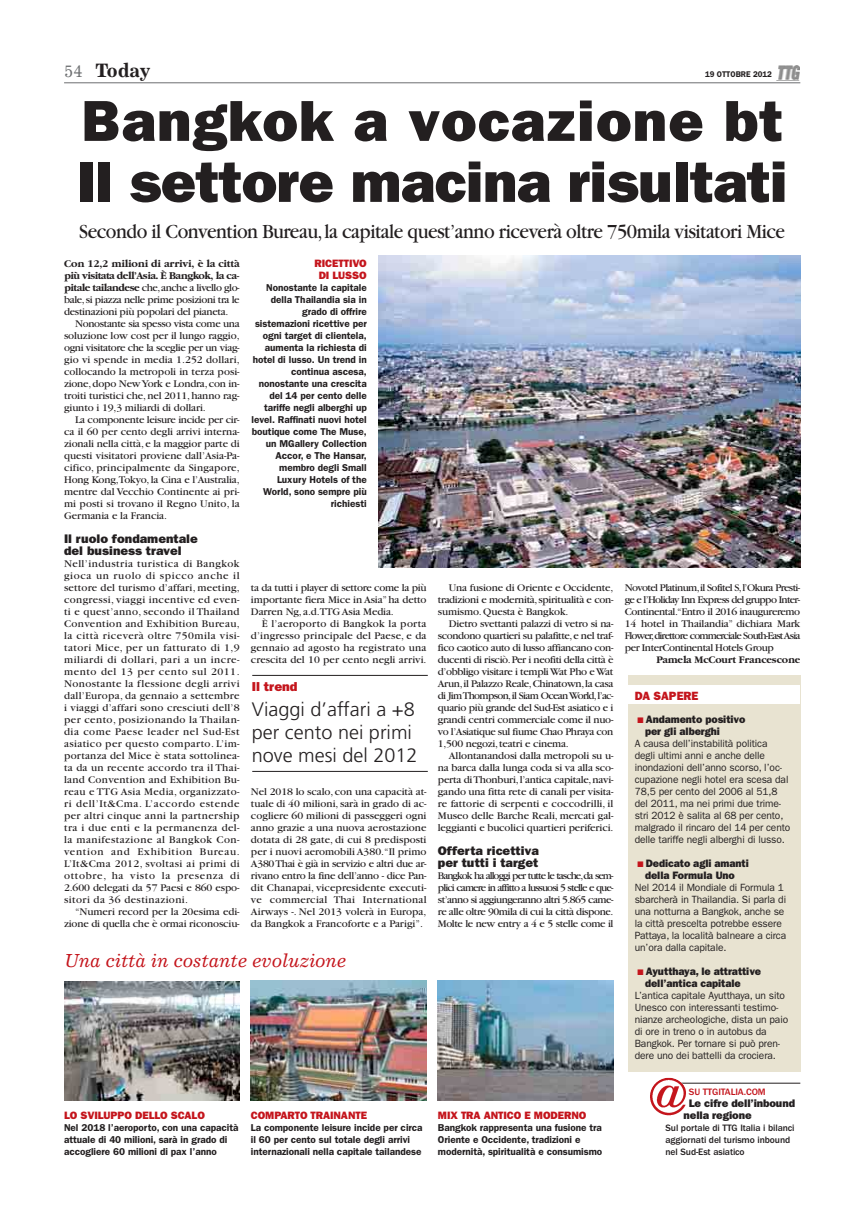
<style>
.page{position:relative;width:865px;height:1219px;background:#fff}
.page>*{position:absolute;margin:0;border:0;box-sizing:border-box;transform-origin:0 0}
.t1{font:800 58px/61px "Franklin Gothic";letter-spacing:-.01em;color:#231f20}
.t2{font:21px "Garamond";letter-spacing:-.025em;color:#231f20;scale:.93 1}
.t3{font:300 19.5px/23px "Frutiger";color:#231f20}
.t4{font:700 19.5px "Excelsior";letter-spacing:-.015em;color:#231f20}
.t5{font:italic 19px "Excelsior";letter-spacing:-.01em;color:#c4151c}
.t6{font:800 13px "Franklin Gothic";color:#c4151c}
.t7{font:800 12.5px/12px "Franklin Gothic";color:#231f20}
.t8{font:800 12px "Franklin Gothic";color:#c4151c}
.t9{font:800 11px/12px "Franklin Gothic";letter-spacing:-.01em;color:#231f20}
.t10{font:800 10.8px/12px "Franklin Gothic";letter-spacing:-.005em;color:#231f20}
.t11{font:10.7px/12px "Garamond";letter-spacing:-.01em;color:#231f20;text-align:justify}
.t12{font:800 10.7px/12px "Franklin Gothic";letter-spacing:-.005em;color:#c4151c;text-align:center}
.t13{font:10.5px/12px "Franklin Gothic";letter-spacing:-.01em;color:#231f20}
.t14{font:700 10.5px "Garamond";letter-spacing:-.01em;color:#231f20}
.t15{font:600 10px/12px "Franklin Gothic";letter-spacing:-.005em;color:#231f20}
.t16{font:500 9.6px/12px "Franklin Gothic";letter-spacing:-.01em;color:#231f20}
.t17{font:500 9.6px "Franklin Gothic";letter-spacing:-.01em;color:#c4151c}
.t18{font:600 8.3px "Franklin Gothic";color:#231f20;scale:.95 1}
.s1{font-weight:400;font-size:17px;color:#6c6e70}
.s2{font-weight:700}
.s3{color:#c4151c}
</style>
<div class="page">
<div style="left:628px;top:675px;width:172px;height:396px;background:#e8e3d1"></div>
<div style="left:628px;top:686px;width:172px;height:18px;background:#fff"></div>
<img style="left:378px;top:255px;width:422px;height:312px">
<hr style="left:252px;top:675px;width:176px;height:1px;background:#231f20">
<img style="left:64px;top:981px;width:176px;height:119px">
<img style="left:251px;top:981px;width:175px;height:119px">
<img style="left:438px;top:981px;width:175px;height:119px">
<hr style="left:665px;top:1083px;width:135px;height:1px;background:#231f20">
<img style="left:650px;top:1078px;width:36px;height:38px">
<hr style="left:252px;top:771px;width:176px;height:1px;background:#231f20">
<hr style="left:64px;top:83px;width:736px;height:1px;background:#6c6e70">
<svg style="left:778px;top:65px;width:21px;height:1px"></svg>
<img style="left:778px;top:66px;width:22px;height:14px">
<h3 class="t4" style="left:64px;top:63px;width:88px"><span class="s1">54</span> Today</h3>
<p class="t18" style="left:705px;top:71px;width:72px">19 OTTOBRE 2012</p>
<h1 class="t1" style="left:77px;top:95px;width:712px">Bangkok a vocazione bt<br>Il settore macina risultati</h1>
<h2 class="t2" style="left:79px;top:224px;width:760px">Secondo il Convention Bureau,la capitale quest’anno riceverà oltre 750mila visitatori Mice</h2>
<p class="t12" style="left:314px;top:258px;width:54px">RICETTIVO<br>DI LUSSO</p>
<p class="t15" style="left:251px;top:283px;width:117px;text-align:right">Nonostante la capitale della Thailandia sia in grado di offrire sistemazioni ricettive per ogni target di clientela, aumenta la richiesta di hotel di lusso. Un trend in continua ascesa, nonostante una crescita del 14 per cento delle tariffe negli alberghi up level. Raffinati nuovi hotel boutique come The Muse, un MGallery Collection<br>Accor, e The Hansar, membro degli Small<br>Luxury Hotels of the<br>World, sono sempre più richiesti</p>
<p class="t11" style="left:64px;top:259px;width:177px"><span class="s2">Con 12,2 milioni di arrivi, è la città più visitata dell’Asia. È Bangkok, la ca&shy;pitale tailandese</span> che,anche a livello glo&shy;bale,si piazza nelle prime posizioni tra le destinazioni più popolari del pianeta.</p>
<p class="t11" style="left:64px;top:319px;width:177px;text-indent:11px">Nonostante sia spesso vista come una soluzione low cost per il lungo raggio, ogni visitatore che la sceglie per un viag&shy;gio vi spende in media 1.252 dollari, collocando la metropoli in terza posi&shy;zione,dopo New York e Londra,con in&shy;troiti turistici che,nel 2011,hanno rag&shy;giunto i 19,3 miliardi di dollari.</p>
<p class="t11" style="left:64px;top:415px;width:177px;text-indent:11px">La componente leisure incide per cir&shy;ca il 60 per cento degli arrivi interna&shy;zionali nella città,e la maggior parte di questi visitatori proviene dall’Asia-Pa&shy;cifico, principalmente da Singapore, Hong Kong,Tokyo,la Cina e l’Australia, mentre dal Vecchio Continente ai pri&shy;mi posti si trovano il Regno Unito, la Germania e la Francia.</p>
<p class="t7" style="left:64px;top:534px;width:135px">Il ruolo fondamentale del business travel</p>
<p class="t11" style="left:64px;top:559px;width:177px">Nell’industria turistica di Bangkok gioca un ruolo di spicco anche il settore del turismo d’affari, meeting, congressi, viaggi incentive ed even&shy;ti e quest’anno, secondo il Thailand Convention and Exhibition Bureau, la città riceverà oltre 750mila visi&shy;tatori Mice, per un fatturato di 1,9 miliardi di dollari, pari a un incre&shy;mento del 13 per cento sul 2011.<br>Nonostante la flessione degli arrivi dall’Europa, da gennaio a settembre i viaggi d’affari sono cresciuti dell’8 per cento, posizionando la Thailan&shy;dia come Paese leader nel Sud-Est asiatico per questo comparto. L’im&shy;portanza del Mice è stata sottolinea&shy;ta da un recente accordo tra il Thai&shy;land Convention and Exhibition Bu&shy;reau e TTG Asia Media, organizzato&shy;ri dell’It&amp;Cma. L’accordo estende per altri cinque anni la partnership tra i due enti e la permanenza del&shy;la manifestazione al Bangkok Con&shy;vention and Exhibition Bureau.<br>L’It&amp;Cma 2012, svoltasi ai primi di ottobre, ha visto la presenza di 2.600 delegati da 57 Paesi e 860 espo&shy;sitori da 36 destinazioni.</p>
<p class="t11" style="left:64px;top:907px;width:177px;text-align:right">“Numeri record per la 20esima edi&shy;zione di quella che è ormai riconosciu-</p>
<p class="t11" style="left:251px;top:583px;width:177px">ta da tutti i player di settore come la più importante fiera Mice in Asia”ha detto Darren Ng,a.d.TTG Asia Media.</p>
<p class="t11" style="left:251px;top:619px;width:177px;text-indent:11px">È l’aeroporto di Bangkok la porta d’ingresso principale del Paese, e da gennaio ad agosto ha registrato una crescita del 10 per cento negli arrivi.</p>
<p class="t11" style="left:624px;top:583px;width:177px">Novotel Platinum,il Sofitel S,l’Okura Presti&shy;ge e l’Holiday Inn Express del gruppo Inter-Continental.“Entro il 2016 inaugureremo 14 hotel in Thailandia” dichiara Mark Flower,direttore commerciale South-East Asia per InterContinental Hotels Group</p>
<p class="t14" style="left:656px;top:656px;width:145px">Pamela McCourt Francescone</p>
<p class="t11" style="left:438px;top:583px;width:177px;text-indent:11px">Una fusione di Oriente e Occidente, tradizioni e modernità,spiritualità e con&shy;sumismo.Questa è Bangkok.</p>
<p class="t11" style="left:438px;top:619px;width:177px;text-indent:11px">Dietro svettanti palazzi di vetro si na&shy;scondono quartieri su palafitte,e nel traf&shy;fico caotico auto di lusso affiancano con&shy;ducenti di risciò.Per i neofiti della città è d’obbligo visitare i templi Wat Pho e Wat Arun,il Palazzo Reale,Chinatown,la casa di Jim Thompson,il Siam Ocean World,l’ac&shy;quario più grande del Sud-Est asiatico e i grandi centri commerciale come il nuo&shy;vo l’Asiatique sul fiume Chao Phraya con 1,500 negozi,teatri e cinema.</p>
<p class="t11" style="left:438px;top:751px;width:177px;text-indent:11px">Allontanandosi dalla metropoli su u&shy;na barca dalla lunga coda si va alla sco&shy;perta di Thonburi,l’antica capitale,navi&shy;gando una fitta rete di canali per visita&shy;re fattorie di serpenti e coccodrilli, il Museo delle Barche Reali, mercati gal&shy;leggianti e bucolici quartieri periferici.</p>
<p class="t7" style="left:438px;top:846px;width:103px">Offerta ricettiva per tutti i target</p>
<p class="t11" style="left:438px;top:871px;width:177px">Bangkok ha alloggi per tutte le tasche,da sem&shy;plici camere in affitto a lussuosi 5 stelle e que&shy;st’anno si aggiungeranno altri 5.865 came&shy;re alle oltre 90mila di cui la città dispone.<br>Molte le new entry a 4 e 5 stelle come il</p>
<p class="t6" style="left:252px;top:682px;width:47px">Il trend</p>
<h3 class="t3" style="left:252px;top:699px;width:167px">Viaggi d’affari a +8 per cento nei primi nove mesi del 2012</h3>
<p class="t8" style="left:634px;top:692px;width:65px">DA SAPERE</p>
<p class="t10" style="left:645px;top:714px;width:102px;text-indent:-8px"><span class="s3">■</span> Andamento positivo per gli alberghi</p>
<p class="t13" style="left:634px;top:738px;width:157px">A causa dell’instabilità politica degli ultimi anni e anche delle inondazioni dell’anno scorso, l’oc&shy;cupazione negli hotel era scesa dal 78,5 per cento del 2006 al 51,8 del 2011, ma nei primi due trime&shy;stri 2012 è salita al 68 per cento, malgrado il rincaro del 14 per cento delle tariffe negli alberghi di lusso.</p>
<p class="t10" style="left:645px;top:858px;width:105px;text-indent:-8px"><span class="s3">■</span> Dedicato agli amanti della Formula Uno</p>
<p class="t13" style="left:634px;top:882px;width:153px">Nel 2014 il Mondiale di Formula 1 sbarcherà in Thailandia. Si parla di una notturna a Bangkok, anche se la città prescelta potrebbe essere<br>Pattaya, la località balneare a circa un’ora dalla capitale.</p>
<p class="t10" style="left:645px;top:966px;width:118px;text-indent:-8px"><span class="s3">■</span> Ayutthaya, le attrattive dell’antica capitale</p>
<p class="t13" style="left:634px;top:990px;width:155px">L’antica capitale Ayutthaya, un sito Unesco con interessanti testimo&shy;nianze archeologiche, dista un paio di ore in treno o in autobus da Bangkok. Per tornare si può pren&shy;dere uno dei battelli da crociera.</p>
<p class="t17" style="left:689px;top:1089px;width:78px">SU TTGITALIA.COM</p>
<p class="t9" style="left:683px;top:1098px;width:113px;text-indent:5px">Le cifre dell’inbound nella regione</p>
<p class="t16" style="left:665px;top:1123px;width:131px">Sul portale di TTG Italia i bilanci aggiornati del turismo inbound nel Sud-Est asiatico</p>
<p class="t11" style="left:251px;top:787px;width:177px">Nel 2018 lo scalo,con una capacità at&shy;tuale di 40 milioni, sarà in grado di ac&shy;cogliere 60 milioni di passeggeri ogni anno grazie a una nuova aerostazione dotata di 28 gate, di cui 8 predisposti per i nuovi aeromobili A380.“Il primo A380 Thai è già in servizio e altri due ar&shy;rivano entro la fine dell’anno - dice Pan&shy;dit Chanapai, vicepresidente executi&shy;ve commercial Thai International Airways -. Nel 2013 volerà in Europa, da Bangkok a Francoforte e a Parigi”.</p>
<h3 class="t5" style="left:64px;top:953px;width:284px">Una città in costante evoluzione</h3>
<p class="t12" style="left:64px;top:1110px;width:142px">LO SVILUPPO DELLO SCALO</p>
<p class="t15" style="left:64px;top:1123px;width:176px">Nel 2018 l’aeroporto, con una capacità attuale di 40 milioni, sarà in grado di accogliere 60 milioni di pax l’anno</p>
<p class="t12" style="left:251px;top:1110px;width:118px">COMPARTO TRAINANTE</p>
<p class="t15" style="left:251px;top:1123px;width:173px">La componente leisure incide per circa il 60 per cento sul totale degli arrivi internazionali nella capitale tailandese</p>
<p class="t12" style="left:438px;top:1110px;width:150px">MIX TRA ANTICO E MODERNO</p>
<p class="t15" style="left:438px;top:1123px;width:166px">Bangkok rappresenta una fusione tra<br>Oriente e Occidente, tradizioni e modernità, spiritualità e consumismo</p>
</div>
